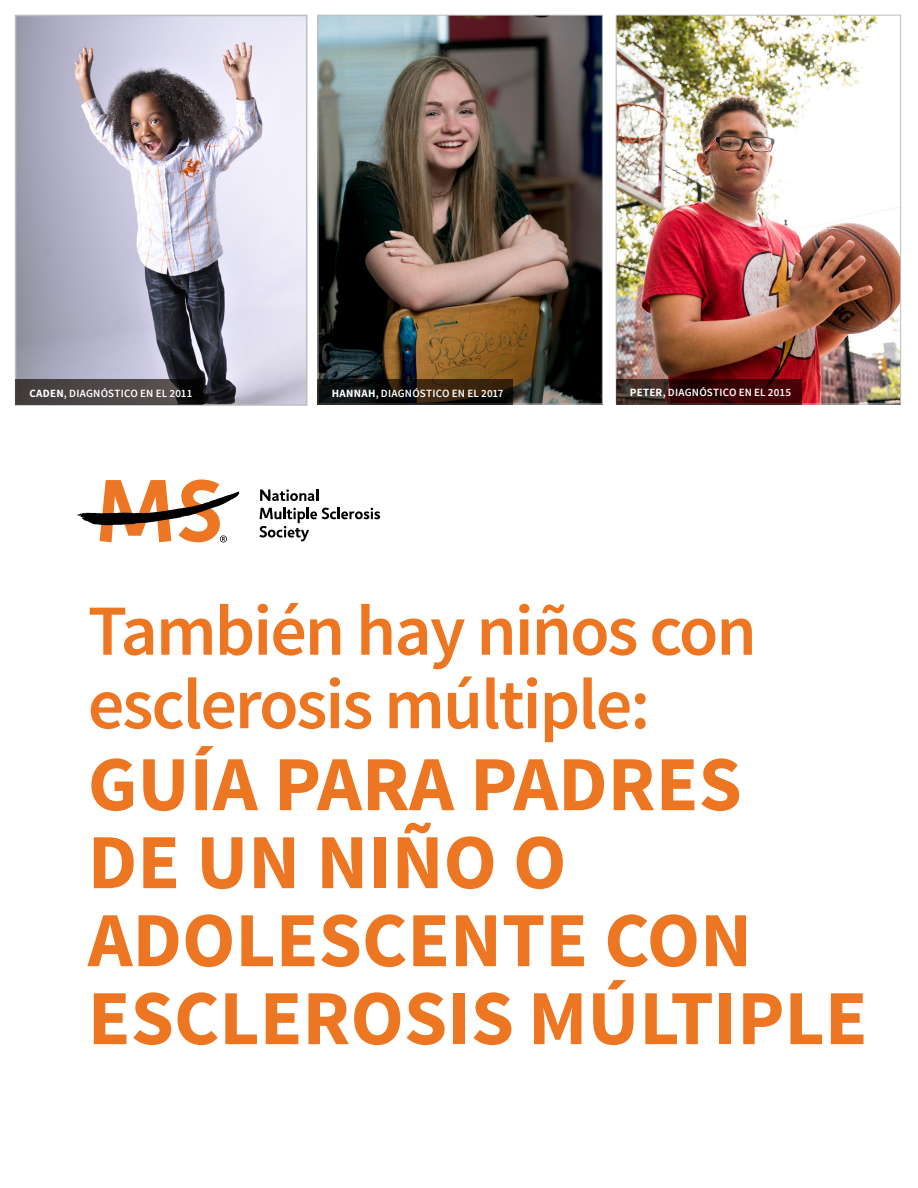
<style>
.page{position:relative;width:918px;height:1188px;background:#fff}
.page>*{position:absolute;margin:0;border:0;box-sizing:border-box;transform-origin:0 0}
.t1{font:700 78px/78px "Source Sans Pro";color:#ed7623}
.t2{font:600 72px/73.5px "Source Sans Pro";letter-spacing:-.025em;color:#ed7623}
.t3{font:600 11.1px "Source Sans Pro";letter-spacing:.015em;color:#fff}
.s1{font-weight:700}
</style>
<div class="page">
<svg style="left:260px;top:489px;width:58px;height:12px"></svg>
<svg style="left:259px;top:507px;width:121px;height:34px"></svg>
<svg style="left:77px;top:480px;width:162px;height:62px"></svg>
<img style="left:320px;top:17px;width:281px;height:385px">
<div style="left:318px;top:15px;width:285px;height:389px;border:1px solid #bcbec0"></div>
<img style="left:618px;top:17px;width:281px;height:385px">
<div style="left:616px;top:15px;width:285px;height:389px;border:1px solid #bcbec0"></div>
<img style="left:18px;top:18px;width:286px;height:385px">
<div style="left:15px;top:15px;width:292px;height:391px;border:2px solid #bcbec0"></div>
<svg style="left:15px;top:379px;width:188px;height:26px;background:#433d3d"></svg>
<svg style="left:318px;top:379px;width:195px;height:26px;background:#1e170e"></svg>
<svg style="left:616px;top:379px;width:185px;height:26px;background:#3a1011"></svg>
<p class="t3" style="left:29px;top:386px;width:165px"><span class="s1">CADEN</span>, DIAGNÓSTICO EN EL 2011</p>
<p class="t3" style="left:332px;top:386px;width:173px"><span class="s1">HANNAH</span>, DIAGNÓSTICO EN EL 2017</p>
<p class="t3" style="left:630px;top:386px;width:163px"><span class="s1">PETER</span>, DIAGNÓSTICO EN EL 2015</p>
<h2 class="t2" style="left:88px;top:596px;width:670px">También hay niños con esclerosis múltiple:</h2>
<h1 class="t1" style="left:88px;top:748px;width:781px">GUÍA PARA PADRES<br>DE UN NIÑO O<br>ADOLESCENTE CON<br>ESCLEROSIS MÚLTIPLE</h1>
</div>
